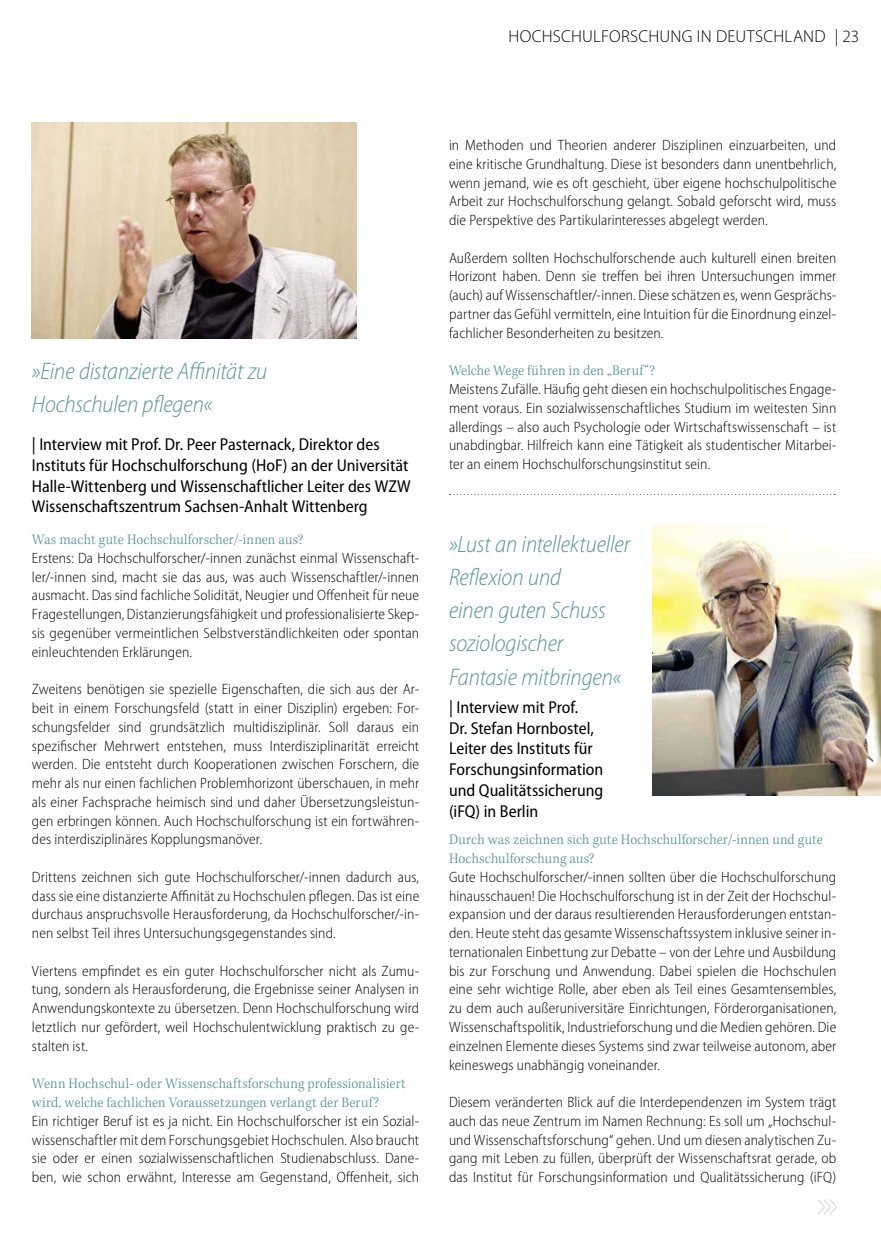
<style>
.page{position:relative;width:881px;height:1251px;background:#fff}
.page>*{position:absolute;margin:0;border:0;box-sizing:border-box;transform-origin:0 0}
.t1{font:italic 300 semi-condensed 30px "Myriad Pro";color:#cfcfd0;scale:.5 1}
.t2{font:italic 300 semi-condensed 24px/33px "Myriad Pro";letter-spacing:-.005em;color:#579597}
.t3{font:semi-condensed 17.25px/20.7px "Myriad Pro";color:#000}
.t4{font:300 17.25px "Myriad Pro";letter-spacing:.015em;color:#000}
.t5{font:300 semi-condensed 15px/18.8px "Myriad Pro";letter-spacing:.005em;color:#000;text-align:justify}
.t6{font:15px/18.8px "Kepler Std Light Scn";letter-spacing:.01em;color:#579597}
</style>
<div class="page">
<img style="left:652px;top:525px;width:228px;height:270px">
<img style="left:32px;top:122px;width:324px;height:216px">
<svg style="left:449px;top:494px;width:385px;height:1px"></svg>
<p class="t4" style="left:508px;top:26px;width:352px">HOCHSCHULFORSCHUNG I N DEUTSCHLAND | 23</p>
<h2 class="t2" style="left:32px;top:354px;width:237px">»Eine distanzierte Affinität zu<br>Hochschulen pflegen«</h2>
<p class="t3" style="left:32px;top:434px;width:380px">| Interview mit Prof. Dr. Peer Pasternack, Direktor des Instituts für Hochschulforschung (HoF) an der Universität Halle-Wittenberg und Wissenschaftlicher Leiter des WZW Wissenschaftszentrum Sachsen-Anhalt Wittenberg</p>
<p class="t6" style="left:32px;top:530px;width:273px">Was macht gute Hochschulforscher/-innen aus?</p>
<p class="t5" style="left:32px;top:548px;width:388px">Erstens: Da Hochschulforscher/-innen zunächst einmal Wissenschaft&shy;ler/-innen sind, macht sie das aus, was auch Wissenschaftler/-innen ausmacht. Das sind fachliche Solidität, Neugier und Offenheit für neue Fragestellungen, Distanzierungsfähigkeit und professionalisierte Skep&shy;sis gegenüber vermeintlichen Selbstverständlichkeiten oder spontan einleuchtenden Erklärungen.</p>
<p class="t5" style="left:32px;top:679px;width:388px">Zweitens benötigen sie spezielle Eigenschaften, die sich aus der Ar&shy;beit in einem Forschungsfeld (statt in einer Disziplin) ergeben: For&shy;schungsfelder sind grundsätzlich multidisziplinär. Soll daraus ein spezifischer Mehrwert entstehen, muss Interdisziplinarität erreicht werden. Die entsteht durch Kooperationen zwischen Forschern, die mehr als nur einen fachlichen Problemhorizont überschauen, in mehr als einer Fachsprache heimisch sind und daher Übersetzungsleistun&shy;gen erbringen können. Auch Hochschulforschung ist ein fortwähren&shy;des interdisziplinäres Kopplungsmanöver.</p>
<p class="t5" style="left:32px;top:867px;width:388px">Drittens zeichnen sich gute Hochschulforscher/-innen dadurch aus, dass sie eine distanzierte Affinität zu Hochschulen pflegen. Das ist eine durchaus anspruchsvolle Herausforderung, da Hochschulforscher/-in&shy;nen selbst Teil ihres Untersuchungsgegenstandes sind.</p>
<p class="t5" style="left:32px;top:961px;width:388px">Viertens empfindet es ein guter Hochschulforscher nicht als Zumu&shy;tung, sondern als Herausforderung, die Ergebnisse seiner Analysen in Anwendungskontexte zu übersetzen. Denn Hochschulforschung wird letztlich nur gefördert, weil Hochschulentwicklung praktisch zu ge&shy;stalten ist.</p>
<p class="t6" style="left:32px;top:1074px;width:375px">Wenn Hochschul- oder Wissenschaftsforschung professionalisiert wird, welche fachlichen Voraussetzungen verlangt der Beruf?</p>
<p class="t5" style="left:32px;top:1111px;width:388px">Ein richtiger Beruf ist es ja nicht. Ein Hochschulforscher ist ein Sozial&shy;wissenschaftler mit dem Forschungsgebiet Hochschulen. Also braucht sie oder er einen sozialwissenschaftlichen Studienabschluss. Dane&shy;ben, wie schon erwähnt, Interesse am Gegenstand, Offenheit, sich</p>
<p class="t5" style="left:449px;top:136px;width:388px">in Methoden und Theorien anderer Disziplinen einzuarbeiten, und eine kritische Grundhaltung. Diese ist besonders dann unentbehrlich, wenn jemand, wie es oft geschieht, über eigene hochschulpolitische Arbeit zur Hochschulforschung gelangt. Sobald geforscht wird, muss die Perspektive des Partikularinteresses abgelegt werden.</p>
<p class="t5" style="left:449px;top:248px;width:388px">Außerdem sollten Hochschulforschende auch kulturell einen breiten Horizont haben. Denn sie treffen bei ihren Untersuchungen immer (auch) auf Wissenschaftler/-innen. Diese schätzen es, wenn Gesprächs&shy;partner das Gefühl vermitteln, eine Intuition für die Einordnung einzel&shy;fachlicher Besonderheiten zu besitzen.</p>
<p class="t6" style="left:449px;top:361px;width:207px">Welche Wege führen in den „Beruf“?</p>
<p class="t5" style="left:449px;top:379px;width:388px">Meistens Zufälle. Häufig geht diesen ein hochschulpolitisches Engage&shy;ment voraus. Ein sozialwissenschaftliches Studium im weitesten Sinn allerdings – also auch Psychologie oder Wirtschaftswissenschaft – ist unabdingbar. Hilfreich kann eine Tätigkeit als studentischer Mitarbei&shy;ter an einem Hochschulforschungsinstitut sein.</p>
<h2 class="t2" style="left:449px;top:527px;width:183px">»Lust an intellektueller<br>Reflexion und<br>einen guten Schuss soziologischer<br>Fantasie mitbringen«</h2>
<p class="t3" style="left:449px;top:696px;width:156px">| Interview mit Prof.<br>Dr. Stefan Hornbostel,<br>Leiter des Instituts für<br>Forschungsinformation und Qualitätssicherung (iFQ) in Berlin</p>
<p class="t6" style="left:449px;top:830px;width:375px">Durch was zeichnen sich gute Hochschulforscher/-innen und gute<br>Hochschulforschung aus?</p>
<p class="t5" style="left:449px;top:867px;width:388px">Gute Hochschulforscher/-innen sollten über die Hochschulforschung hinausschauen! Die Hochschulforschung ist in der Zeit der Hochschul&shy;expansion und der daraus resultierenden Herausforderungen entstan&shy;den. Heute steht das gesamte Wissenschaftssystem inklusive seiner in&shy;ternationalen Einbettung zur Debatte – von der Lehre und Ausbildung bis zur Forschung und Anwendung. Dabei spielen die Hochschulen eine sehr wichtige Rolle, aber eben als Teil eines Gesamtensembles, zu dem auch außeruniversitäre Einrichtungen, Förderorganisationen, Wissenschaftspolitik, Industrieforschung und die Medien gehören. Die einzelnen Elemente dieses Systems sind zwar teilweise autonom, aber keineswegs unabhängig voneinander.</p>
<p class="t5" style="left:449px;top:1092px;width:388px">Diesem veränderten Blick auf die Interdependenzen im System trägt auch das neue Zentrum im Namen Rechnung: Es soll um „Hochschul&shy;und Wissenschaftsforschung“ gehen. Und um diesen analytischen Zu&shy;gang mit Leben zu füllen, überprüft der Wissenschaftsrat gerade, ob das Institut für Forschungsinformation und Qualitätssicherung (iFQ)</p>
<h1 class="t1" style="left:816px;top:1186px;width:43px">&gt;&gt;&gt;</h1>
</div>
